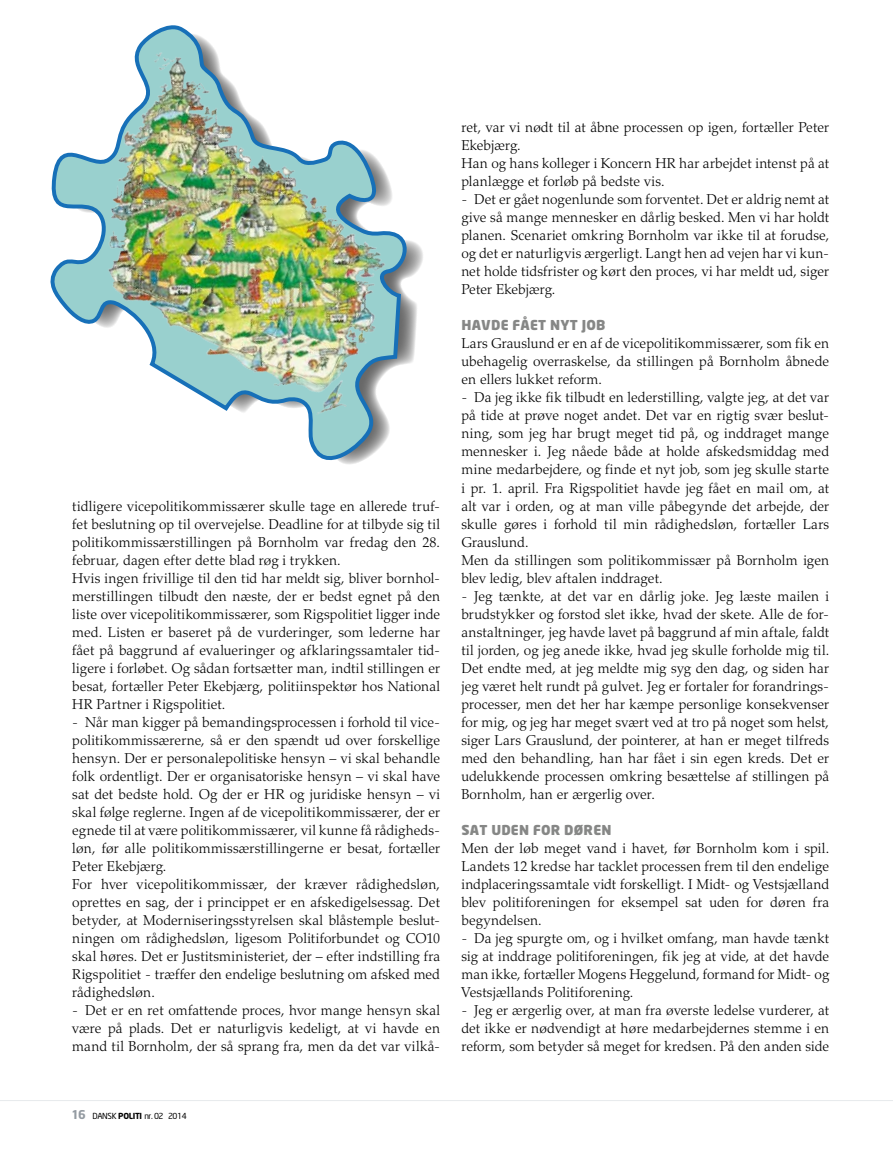
<style>
.page{position:relative;width:893px;height:1149px;background:#fff}
.page>*{position:absolute;margin:0;border:0;box-sizing:border-box;transform-origin:0 0}
.t1{font:300 14.25px/18px "Palatino LT Std";letter-spacing:.005em;color:#000;text-align:justify}
.t2{font:900 13.5px "Neo Sans";letter-spacing:.015em;color:#868786}
.t3{font:8.25px "Neo Sans";letter-spacing:-.05em;color:#000}
.s1{font-weight:700;font-size:12px;color:#949ba2}
.s2{font-weight:700}
</style>
<div class="page">
<svg style="left:137px;top:25px;width:253px;height:439px"></svg>
<img style="left:50px;top:47px;width:371px;height:378px">
<svg style="left:379px;top:25px;width:42px;height:143px"></svg>
<hr style="left:0;top:1099px;width:893px;height:1px;background:#e7eaec">
<p class="t1" style="left:72px;top:496px;width:369px;text-align:left">tidligere vicepolitikommissærer skulle tage en allerede truf&shy;fet beslutning op til overvejelse. Deadline for at tilbyde sig til politikommissærstillingen på Bornholm var fredag den 28. februar, dagen efter dette blad røg i trykken.<br>Hvis ingen frivillige til den tid har meldt sig, bliver bornhol&shy;merstillingen tilbudt den næste, der er bedst egnet på den liste over vicepolitikommissærer, som Rigspolitiet ligger inde med. Listen er baseret på de vurderinger, som lederne har fået på baggrund af evalueringer og afklaringssamtaler tid&shy;ligere i forløbet. Og sådan fortsætter man, indtil stillingen er besat, fortæller Peter Ekebjærg, politiinspektør hos National HR Partner i Rigspolitiet.</p>
<p class="t1" style="left:72px;top:712px;width:369px;text-align:left">- Når man kigger på bemandingsprocessen i forhold til vice&shy;politikommissærerne, så er den spændt ud over forskellige hensyn. Der er personalepolitiske hensyn – vi skal behandle folk ordentligt. Der er organisatoriske hensyn – vi skal have sat det bedste hold. Og der er HR og juridiske hensyn – vi skal følge reglerne. Ingen af de vicepolitikommissærer, der er egnede til at være politikommissærer, vil kunne få rådigheds&shy;løn, før alle politikommissærstillingerne er besat, fortæller Peter Ekebjærg.<br>For hver vicepolitikommissær, der kræver rådighedsløn, oprettes en sag, der i princippet er en afskedigelsessag. Det betyder, at Moderniseringsstyrelsen skal blåstemple beslut&shy;ningen om rådighedsløn, ligesom Politiforbundet og CO10 skal høres. Det er Justitsministeriet, der – efter indstilling fra Rigspolitiet - træffer den endelige beslutning om afsked med rådighedsløn.</p>
<p class="t1" style="left:72px;top:1000px;width:369px">- Det er en ret omfattende proces, hvor mange hensyn skal være på plads. Det er naturligvis kedeligt, at vi havde en mand til Bornholm, der så sprang fra, men da det var vilkå-</p>
<p class="t1" style="left:461px;top:118px;width:369px;text-align:left">ret, var vi nødt til at åbne processen op igen, fortæller Peter Ekebjærg.<br>Han og hans kolleger i Koncern HR har arbejdet intenst på at planlægge et forløb på bedste vis.</p>
<p class="t1" style="left:461px;top:190px;width:369px">- Det er gået nogenlunde som forventet. Det er aldrig nemt at give så mange mennesker en dårlig besked. Men vi har holdt planen. Scenariet omkring Bornholm var ikke til at forudse, og det er naturligvis ærgerligt. Langt hen ad vejen har vi kun&shy;net holde tidsfrister og kørt den proces, vi har meldt ud, siger Peter Ekebjærg.</p>
<p class="t2" style="left:461px;top:316px;width:144px">HAVDE FÅET NYT JOB</p>
<p class="t1" style="left:461px;top:334px;width:369px">Lars Grauslund er en af de vicepolitikommissærer, som fik en ubehagelig overraskelse, da stillingen på Bornholm åbnede en ellers lukket reform.</p>
<p class="t1" style="left:461px;top:388px;width:369px;text-align:left">- Da jeg ikke fik tilbudt en lederstilling, valgte jeg, at det var på tide at prøve noget andet. Det var en rigtig svær beslut&shy;ning, som jeg har brugt meget tid på, og inddraget mange mennesker i. Jeg nåede både at holde afskedsmiddag med mine medarbejdere, og finde et nyt job, som jeg skulle starte i pr. 1. april. Fra Rigspolitiet havde jeg fået en mail om, at alt var i orden, og at man ville påbegynde det arbejde, der skulle gøres i forhold til min rådighedsløn, fortæller Lars Grauslund.<br>Men da stillingen som politikommissær på Bornholm igen blev ledig, blev aftalen inddraget.</p>
<p class="t1" style="left:461px;top:586px;width:369px">- Jeg tænkte, at det var en dårlig joke. Jeg læste mailen i brudstykker og forstod slet ikke, hvad der skete. Alle de for&shy;anstaltninger, jeg havde lavet på baggrund af min aftale, faldt til jorden, og jeg anede ikke, hvad jeg skulle forholde mig til.<br>Det endte med, at jeg meldte mig syg den dag, og siden har jeg været helt rundt på gulvet. Jeg er fortaler for forandrings&shy;processer, men det her har kæmpe personlige konsekvenser for mig, og jeg har meget svært ved at tro på noget som helst, siger Lars Grauslund, der pointerer, at han er meget tilfreds med den behandling, han har fået i sin egen kreds. Det er udelukkende processen omkring besættelse af stillingen på Bornholm, han er ærgerlig over.</p>
<p class="t2" style="left:461px;top:820px;width:152px">SAT UDEN FOR DØREN</p>
<p class="t1" style="left:461px;top:838px;width:369px">Men der løb meget vand i havet, før Bornholm kom i spil.<br>Landets 12 kredse har tacklet processen frem til den endelige indplaceringssamtale vidt forskelligt. I Midt- og Vestsjælland blev politiforeningen for eksempel sat uden for døren fra begyndelsen.</p>
<p class="t1" style="left:461px;top:928px;width:369px">- Da jeg spurgte om, og i hvilket omfang, man havde tænkt sig at inddrage politiforeningen, fik jeg at vide, at det havde man ikke, fortæller Mogens Heggelund, formand for Midt- og Vestsjællands Politiforening.</p>
<p class="t1" style="left:461px;top:1000px;width:369px">- Jeg er ærgerlig over, at man fra øverste ledelse vurderer, at det ikke er nødvendigt at høre medarbejdernes stemme i en reform, som betyder så meget for kredsen. På den anden side</p>
<p class="t3" style="left:72px;top:1110px;width:117px"><span class="s1">16</span> DANSK <span class="s2">Politi</span> NR. 02 2014</p>
</div>
